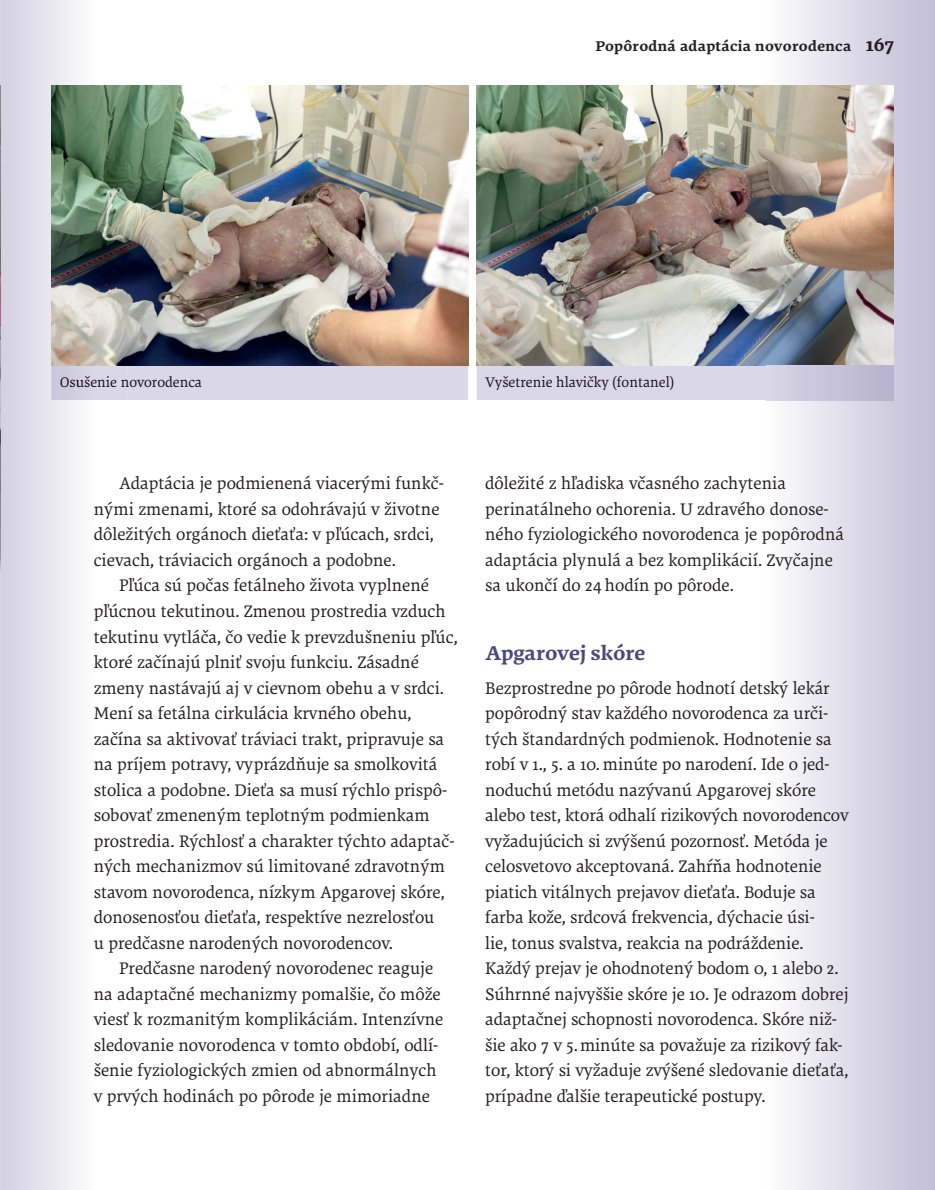
<style>
.page{position:relative;width:935px;height:1190px;background:#fff}
.page>*{position:absolute;margin:0;border:0;box-sizing:border-box;transform-origin:0 0}
.t1{font:700 21px "Dora Pro";color:#4c487e}
.t2{font:18px/25.6px "Dora Pro";color:#231f20}
.t3{font:15px "Dora Pro";color:#191319}
.t4{font:700 15px "Dora Pro";letter-spacing:.025em;color:#231f20}
.s1{font-size:20px}
.s2{color:#150e18}
.s3{color:#181119}
</style>
<div class="page">
<svg style="left:1px;top:0;width:77px;height:1189px"></svg>
<svg style="left:0;top:0;width:1px;height:1189px"></svg>
<svg style="left:766px;top:0;width:168px;height:1189px"></svg>
<img style="left:0;top:85px;width:1px;height:485px">
<img style="left:476px;top:85px;width:417px;height:281px">
<img style="left:51px;top:85px;width:417px;height:281px">
<div style="left:476px;top:366px;width:289px;height:34px;background:#dad7e7"></div>
<div style="left:765px;top:366px;width:128px;height:34px;background:linear-gradient(to right,#d9d6e6,#b7b2ce)"></div>
<div style="left:485px;top:376px;width:188px;height:14px;background:#dad7e7"></div>
<div style="left:51px;top:366px;width:417px;height:34px;background:#dad7e7"></div>
<div style="left:128px;top:376px;width:74px;height:11px;background:#dad7e7"></div>
<div style="left:60px;top:376px;width:68px;height:11px;background:#d9d6e6"></div>
<p class="t4" style="left:595px;top:40px;width:300px">Popôrodná adaptácia novorodenca <span class="s1">167</span></p>
<p class="t3" style="left:60px;top:376px;width:144px"><span class="s2">Osu</span><span class="s3">šen</span>ie novorodenca</p>
<p class="t3" style="left:485px;top:376px;width:190px">Vyšetrenie hlavičky (fontanel)</p>
<p class="t2" style="left:94px;top:472px;width:351px;text-indent:26px">Adaptácia je podmienená viacerými funkč&shy;nými zmenami, ktoré sa odohrávajú v životne dôležitých orgánoch dieťaťa: v pľúcach, srdci, cievach, tráviacich orgánoch a podobne.</p>
<p class="t2" style="left:94px;top:574px;width:365px;text-indent:26px">Pľúca sú počas fetálneho života vyplnené pľúcnou tekutinou. Zmenou prostredia vzduch tekutinu vytláča, čo vedie k prevzdušneniu pľúc, ktoré začínajú plniť svoju funkciu. Zásadné zmeny nastávajú aj v cievnom obehu a v srdci.<br>Mení sa fetálna cirkulácia krvného obehu, začína sa aktivovať tráviaci trakt, pripravuje sa na príjem potravy, vyprázdňuje sa smolkovitá stolica a podobne. Dieťa sa musí rýchlo prispô&shy;sobovať zmeneným teplotným podmienkam prostredia. Rýchlosť a charakter týchto adaptač&shy;ných mechanizmov sú limitované zdravotným stavom novorodenca, nízkym Apgarovej skóre, donosenosťou dieťaťa, respektíve nezrelosťou<br>u predčasne narodených novorodencov.</p>
<p class="t2" style="left:94px;top:956px;width:351px;text-indent:26px">Predčasne narodený novorodenec reaguje na adaptačné mechanizmy pomalšie, čo môže viesť k rozmanitým komplikáciám. Intenzívne sledovanie novorodenca v tomto období, odlí&shy;šenie fyziologických zmien od abnormálnych v prvých hodinách po pôrode je mimoriadne</p>
<p class="t2" style="left:485px;top:472px;width:360px">dôležité z hľadiska včasného zachytenia perinatálneho ochorenia. U zdravého donose&shy;ného fyziologického novorodenca je popôrodná adaptácia plynulá a bez komplikácií. Zvyčajne sa ukončí do 24 hodín po pôrode.</p>
<p class="t1" style="left:485px;top:644px;width:161px">Apgarovej skóre</p>
<p class="t2" style="left:485px;top:676px;width:365px">Bezprostredne po pôrode hodnotí detský lekár popôrodný stav každého novorodenca za urči&shy;tých štandardných podmienok. Hodnotenie sa robí v 1., 5. a 10. minúte po narodení. Ide o jed&shy;noduchú metódu nazývanú Apgarovej skóre alebo test, ktorá odhalí rizikových novorodencov vyžadujúcich si zvýšenú pozornosť. Metóda je celosvetovo akceptovaná. Zahŕňa hodnotenie piatich vitálnych prejavov dieťaťa. Boduje sa farba kože, srdcová frekvencia, dýchacie úsi-<br>lie, tonus svalstva, reakcia na podráždenie.<br>Každý prejav je ohodnotený bodom 0, 1 alebo 2.<br>Súhrnné najvyššie skóre je 10. Je odrazom dobrej adaptačnej schopnosti novorodenca. Skóre niž&shy;šie ako 7 v 5. minúte sa považuje za rizikový fak&shy;tor, ktorý si vyžaduje zvýšené sledovanie dieťaťa, prípadne ďalšie terapeutické postupy.</p>
</div>
